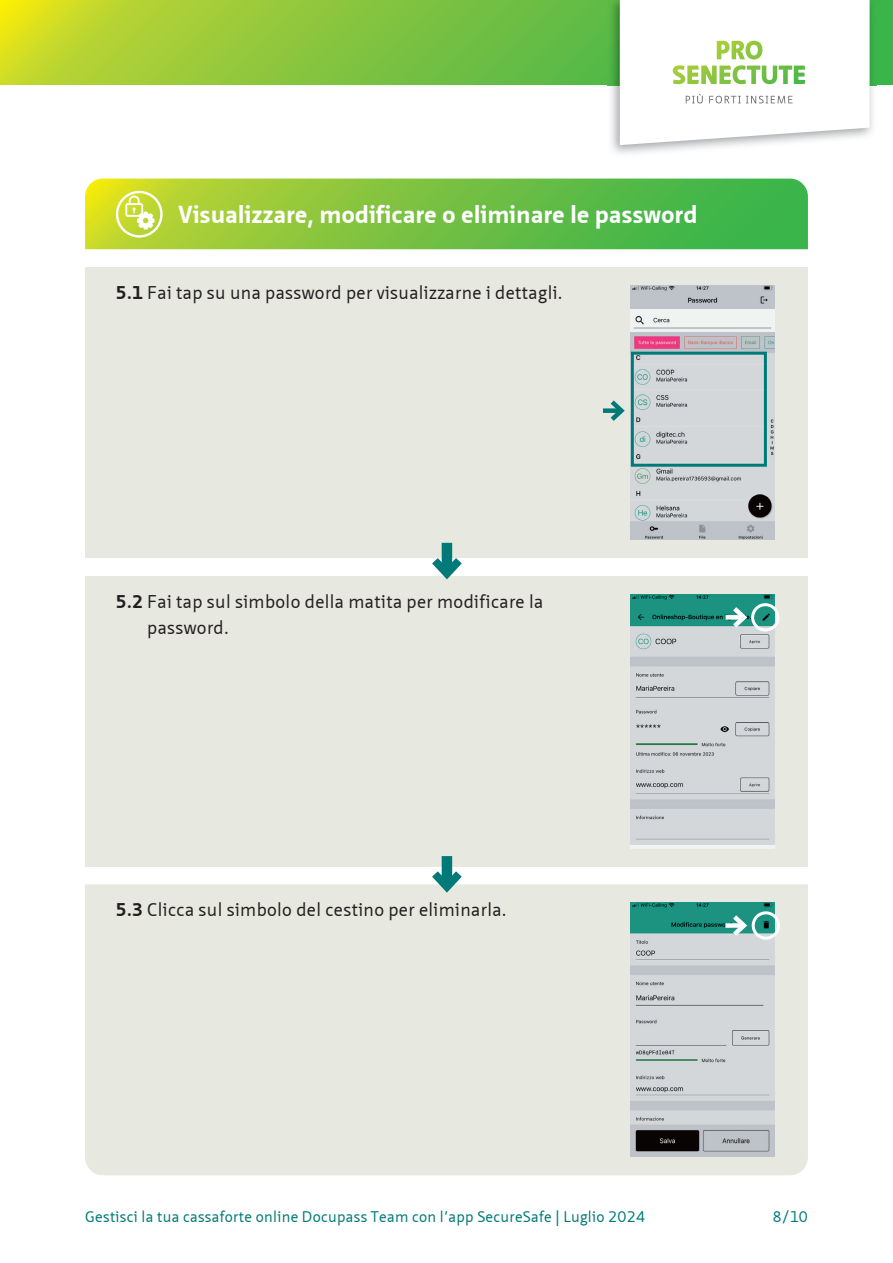
<style>
.page{position:relative;width:893px;height:1263px;background:#fff}
.page>*{position:absolute;margin:0;border:0;box-sizing:border-box;transform-origin:0 0}
.t1{font:700 24px "Neue Sans Pro";letter-spacing:.02em;color:#fff}
.t2{font:18px/25.5px "Neue Sans Pro";letter-spacing:.02em;color:#231f20}
.t3{font:15px "Neue Sans Pro";letter-spacing:.02em;color:#007a78}
.s1{font-weight:700}
</style>
<div class="page">
<svg style="left:0;top:0;width:893px;height:85px;background:#8fc83a"></svg>
<img style="left:607px;top:0;width:269px;height:154px">
<svg style="left:620px;top:0;width:250px;height:145px"></svg>
<div style="left:85px;top:267px;width:723px;height:291px;background:#e7e8df"></div>
<div style="left:85px;top:576px;width:723px;height:291px;background:#e7e8df"></div>
<div style="left:85px;top:884px;width:723px;height:291px;background:#e7e8df"></div>
<div style="left:603px;top:408px;width:18px;height:5px;background:#007a78"></div>
<svg style="left:606px;top:400px;width:19px;height:21px"></svg>
<div style="left:442px;top:543px;width:10px;height:31px;background:#007a78"></div>
<svg style="left:432px;top:550px;width:30px;height:30px"></svg>
<div style="left:442px;top:856px;width:10px;height:31px;background:#007a78"></div>
<svg style="left:424px;top:863px;width:46px;height:35px"></svg>
<img style="left:631px;top:285px;width:143px;height:254px">
<img style="left:631px;top:594px;width:143px;height:254px">
<img style="left:631px;top:902px;width:143px;height:254px">
<svg style="left:85px;top:179px;width:723px;height:70px;background:#75c140"></svg>
<svg style="left:116px;top:191px;width:47px;height:47px"></svg>
<div style="left:631px;top:352px;width:136px;height:115px;border:3px solid #007a78"></div>
<div style="left:751px;top:603px;width:28px;height:28px;border:3px solid #fff;border-radius:50%"></div>
<div style="left:752px;top:911px;width:28px;height:29px;border:3px solid #fff;border-radius:50%"></div>
<div style="left:725px;top:615px;width:19px;height:5px;background:#fff"></div>
<svg style="left:728px;top:602px;width:22px;height:30px"></svg>
<div style="left:725px;top:923px;width:19px;height:5px;background:#fff"></div>
<svg style="left:728px;top:910px;width:22px;height:30px"></svg>
<h1 class="t1" style="left:178px;top:199px;width:520px">Visualizzare, modificare o eliminare le password</h1>
<p class="t2" style="left:116px;top:280px;width:448px"><span class="s1">5.1</span> Fai tap su una password per visualizzarne i dettagli.</p>
<p class="t2" style="left:147px;top:589px;width:398px;text-indent:-31px"><span class="s1">5.2</span> Fai tap sul simbolo della matita per modificare la password.</p>
<p class="t2" style="left:116px;top:897px;width:392px"><span class="s1">5.3</span> Clicca sul simbolo del cestino per eliminarla.</p>
<p class="t3" style="left:85px;top:1207px;width:562px">Gestisci la tua cassaforte online Docupass Team con l’app SecureSafe | Luglio 2024</p>
<p class="t3" style="left:773px;top:1207px;width:37px">8/10</p>
</div>
